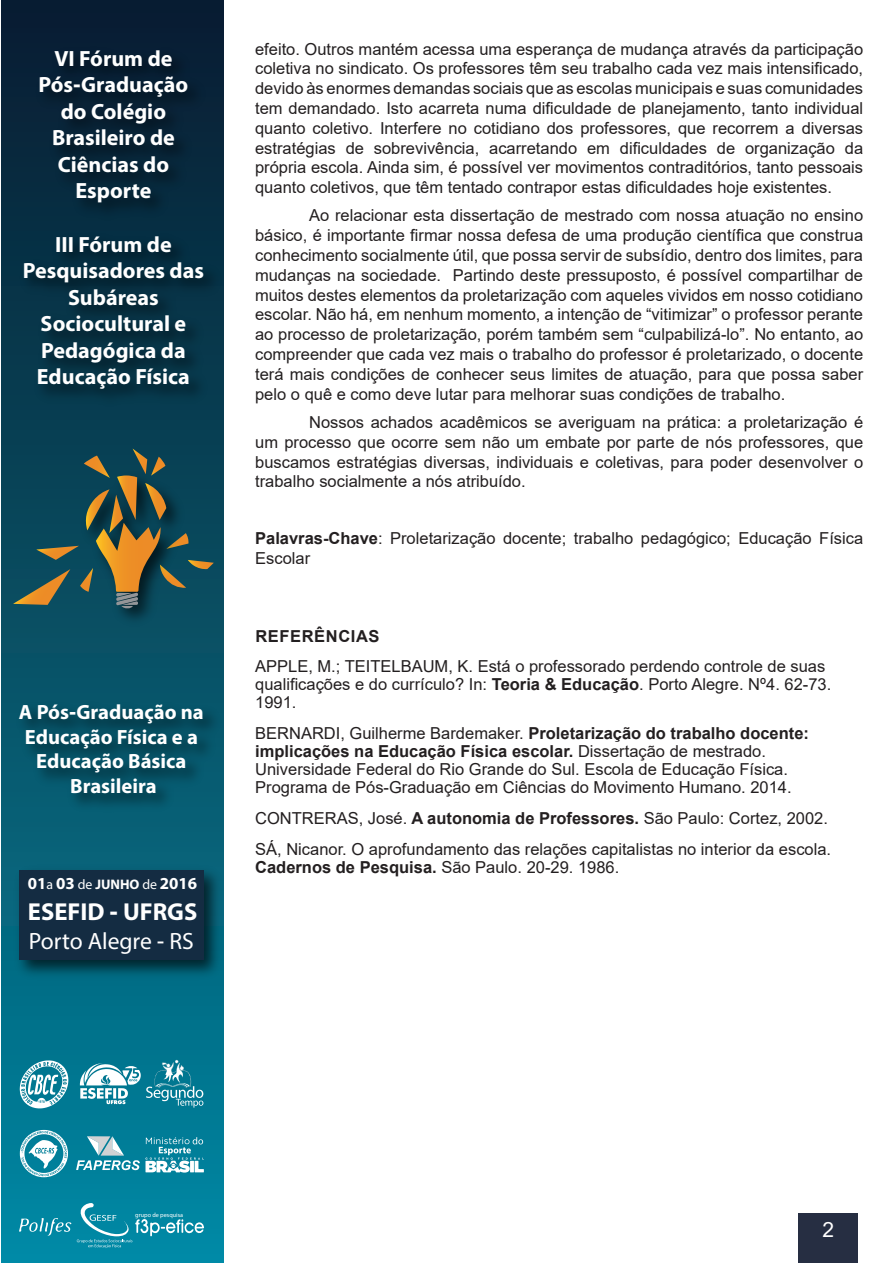
<style>
.page{position:relative;width:893px;height:1263px;background:#fff}
.page>*{position:absolute;margin:0;border:0;box-sizing:border-box;transform-origin:0 0}
.t1{font:700 24.6px "Myriad Hebrew";color:#fff}
.t2{font:23.55px "Myriad Hebrew";color:#fff}
.t3{font:700 22.05px/26.5px "Myriad Hebrew";color:#fff;text-align:center}
.t4{font:21px "Arial";color:#fff}
.t5{font:700 20.7px/24.8px "Myriad Hebrew";color:#fff;text-align:center}
.t6{font:700 16.8px "Myriad Hebrew";color:#fff}
.t7{font:16.5px/19.8px "Arial";color:#231f20}
.t8{font:700 16.5px "Arial";letter-spacing:.035em;color:#231f20}
.t9{font:6.15px "Myriad Pro";color:#fff}
.s1{font-weight:400;font-size:13.8px}
.s2{font-size:13.8px}
.s3{font-weight:700}
</style>
<div class="page">
<div style="left:2px;top:0;width:222px;height:1263px;background:linear-gradient(to bottom,#0a1a2d,#0287a0)"></div>
<img style="left:14px;top:225px;width:210px;height:190px">
<img style="left:30px;top:39px;width:182px;height:190px">
<img style="left:10px;top:693px;width:214px;height:131px">
<img style="left:10px;top:862px;width:214px;height:121px">
<div style="left:19px;top:870px;width:184px;height:90px;background:#142c42"></div>
<img style="left:77px;top:609px;width:113px;height:23px">
<svg style="left:13px;top:448px;width:201px;height:161px;background:#30514e"></svg>
<svg style="left:20px;top:1060px;width:48px;height:48px"></svg>
<svg style="left:76px;top:1136px;width:128px;height:36px;background:#4ba3b5"></svg>
<svg style="left:19px;top:1203px;width:185px;height:45px;background:#1b93ac"></svg>
<svg style="left:20px;top:1130px;width:48px;height:47px"></svg>
<svg style="left:80px;top:1060px;width:123px;height:47px"></svg>
<div style="left:799px;top:1212px;width:59px;height:51px;background:#262e42"></div>
<h3 class="t3" style="left:39px;top:46px;width:151px">VI Fórum de<br>Pós-Graduação do Colégio<br>Brasileiro de<br>Ciências do<br>Esporte</h3>
<h3 class="t3" style="left:23px;top:232px;width:183px">III Fórum de<br>Pesquisadores das<br>Subáreas<br>Sociocultural e<br>Pedagógica da<br>Educação Física</h3>
<p class="t5" style="left:19px;top:701px;width:186px">A Pós-Graduação na<br>Educação Física e a<br>Educação Básica<br>Brasileira</p>
<p class="t6" style="left:28px;top:874px;width:171px">01<span class="s1">a</span> 03 <span class="s1">de</span> <span class="s2">JUNHO</span> <span class="s1">de</span> 2016</p>
<h1 class="t1" style="left:28px;top:898px;width:171px">ESEFID - UFRGS</h1>
<h2 class="t2" style="left:29px;top:928px;width:167px">Porto Alegre - RS</h2>
<p class="t7" style="left:255px;top:39px;width:610px;text-align:justify">efeito. Outros mantém acessa uma esperança de mudança através da participação coletiva no sindicato. Os professores têm seu trabalho cada vez mais intensificado, devido às enormes demandas sociais que as escolas municipais e suas comunidades tem demandado. Isto acarreta numa dificuldade de planejamento, tanto individual quanto coletivo. Interfere no cotidiano dos professores, que recorrem a diversas estratégias de sobrevivência, acarretando em dificuldades de organização da própria escola. Ainda sim, é possível ver movimentos contraditórios, tanto pessoais quanto coletivos, que têm tentado contrapor estas dificuldades hoje existentes.</p>
<p class="t7" style="left:255px;top:206px;width:610px;text-align:justify;text-indent:54px">Ao relacionar esta dissertação de mestrado com nossa atuação no ensino básico, é importante firmar nossa defesa de uma produção científica que construa conhecimento socialmente útil, que possa servir de subsídio, dentro dos limites, para mudanças na sociedade. Partindo deste pressuposto, é possível compartilhar de muitos destes elementos da proletarização com aqueles vividos em nosso cotidiano escolar. Não há, em nenhum momento, a intenção de “vitimizar” o professor perante ao processo de proletarização, porém também sem “culpabilizá-lo”. No entanto, ao compreender que cada vez mais o trabalho do professor é proletarizado, o docente terá mais condições de conhecer seus limites de atuação, para que possa saber pelo o quê e como deve lutar para melhorar suas condições de trabalho.</p>
<p class="t7" style="left:255px;top:412px;width:610px;text-align:justify;text-indent:54px">Nossos achados acadêmicos se averiguam na prática: a proletarização é um processo que ocorre sem não um embate por parte de nós professores, que buscamos estratégias diversas, individuais e coletivas, para poder desenvolver o trabalho socialmente a nós atribuído.</p>
<p class="t7" style="left:255px;top:528px;width:610px"><span class="s3">Palavras-Chave</span>: Proletarização docente; trabalho pedagógico; Educação Física<br>Escolar</p>
<p class="t8" style="left:255px;top:624px;width:126px">REFERÊNCIAS</p>
<p class="t7" style="left:255px;top:657px;width:578px;line-height:18px">APPLE, M.; TEITELBAUM, K. Está o professorado perdendo controle de suas qualificações e do currículo? In: <span class="s3">Teoria &amp; Educação</span>. Porto Alegre. Nº4. 62-73.<br>1991.</p>
<p class="t7" style="left:255px;top:724px;width:555px;line-height:18px">BERNARDI, Guilherme Bardemaker. <span class="s3">Proletarização do trabalho docente: implicações na Educação Física escolar.</span> Dissertação de mestrado.<br>Universidade Federal do Rio Grande do Sul. Escola de Educação Física.<br>Programa de Pós-Graduação em Ciências do Movimento Humano. 2014.</p>
<p class="t7" style="left:255px;top:803px;width:577px;line-height:30.8px">CONTRERAS, José. <span class="s3">A autonomia de Professores.</span> São Paulo: Cortez, 2002.<br>SÁ, Nicanor. O aprofundamento das relações capitalistas no interior da escola.</p>
<p class="t7" style="left:255px;top:857px;width:366px"><span class="s3">Cadernos de Pesquisa.</span> São Paulo. 20-29. 1986.</p>
<p class="t9" style="left:135px;top:1211px;width:49px">grupo de pesquisa</p>
<p class="t4" style="left:822px;top:1215px;width:13px">2</p>
</div>
